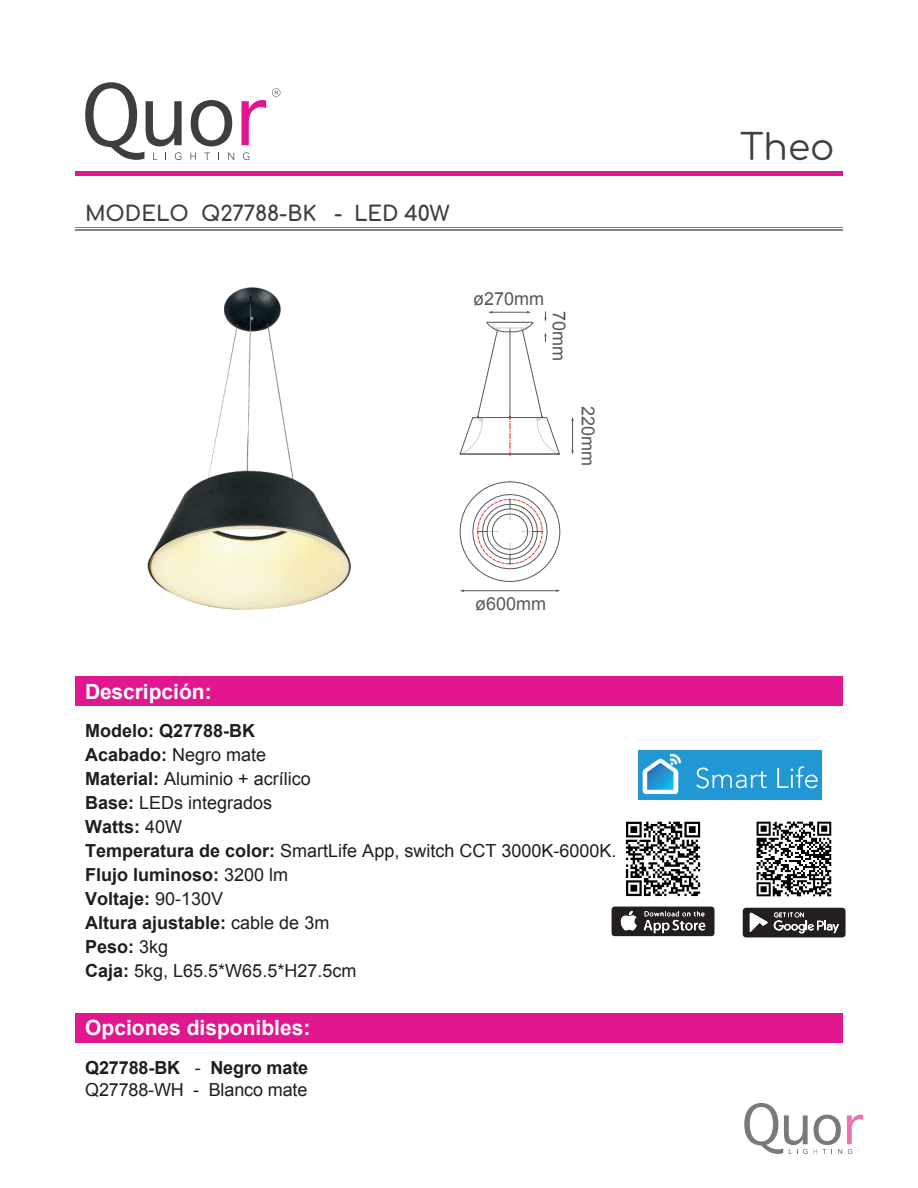
<style>
.page{position:relative;width:918px;height:1188px;background:#fff}
.page>*{position:absolute;margin:0;border:0;box-sizing:border-box;transform-origin:0 0}
.t1{font:36px "Comfortaa";color:#3f3f3f}
.t2{font:700 21px "Arial";color:#fff}
.t3{font:700 21px "Comfortaa";letter-spacing:-.01em;color:#3f3f3f}
.t4{font:18px/24px "Arial";color:#201d1e}
.t5{font:18px "Arial";color:#57585a}
.t6{font:700 18px "Arial";color:#201d1e}
.s1{font-weight:700}
</style>
<div class="page">
<img style="left:147px;top:287px;width:204px;height:323px">
<div style="left:75px;top:1013px;width:768px;height:29px;background:#e2168f"></div>
<hr style="left:75px;top:172px;width:768px;height:4px;background:#e2168f">
<hr style="left:75px;top:230px;width:768px;height:1px;background:#808385">
<hr style="left:75px;top:227px;width:768px;height:1px;background:#808385">
<div style="left:75px;top:676px;width:768px;height:30px;background:#e2168f"></div>
<svg style="left:241px;top:100px;width:25px;height:45px"></svg>
<svg style="left:191px;top:100px;width:41px;height:46px"></svg>
<svg style="left:85px;top:82px;width:97px;height:78px"></svg>
<svg style="left:191px;top:153px;width:5px;height:7px"></svg>
<svg style="left:204px;top:153px;width:6px;height:7px"></svg>
<svg style="left:228px;top:153px;width:6px;height:7px"></svg>
<svg style="left:243px;top:152px;width:6px;height:8px"></svg>
<svg style="left:272px;top:88px;width:8px;height:9px"></svg>
<hr style="left:462px;top:590px;width:95px;height:1px;background:#57585a">
<hr style="left:572px;top:419px;width:1px;height:32px;background:#57585a">
<svg style="left:467px;top:489px;width:86px;height:86px"></svg>
<svg style="left:744px;top:1103px;width:119px;height:51px"></svg>
<svg style="left:459px;top:311px;width:101px;height:145px"></svg>
<img style="left:639px;top:750px;width:183px;height:49px">
<img style="left:625px;top:822px;width:76px;height:75px">
<img style="left:757px;top:822px;width:75px;height:75px">
<svg style="left:743px;top:908px;width:103px;height:29px;background:#4c494a"></svg>
<svg style="left:612px;top:907px;width:103px;height:29px;background:#504d4d"></svg>
<p class="t3" style="left:85px;top:194px;width:366px">MODELO Q27788-BK - LED 40W</p>
<p class="t5" style="left:473px;top:287px;width:73px">ø270mm</p>
<p class="t5" style="left:571px;top:311px;width:52px;rotate:90deg">70mm</p>
<p class="t5" style="left:600px;top:406px;width:62px;rotate:90deg">220mm</p>
<p class="t2" style="left:85px;top:677px;width:128px">Descripción:</p>
<p class="t5" style="left:475px;top:592px;width:73px">ø600mm</p>
<p class="t2" style="left:203px;top:709px;width:8px">:</p>
<p class="t4" style="left:85px;top:743px;width:533px"><span class="s1">Acabado:</span> Negro mate<br><span class="s1">Material:</span> Aluminio + acrílico<br><span class="s1">Base:</span> LEDs integrados<br><span class="s1">Watts:</span> 40W<br><span class="s1">Temperatura de color:</span> SmartLife App, switch CCT 3000K-6000K.<br><span class="s1">Flujo luminoso:</span> 3200 lm<br><span class="s1">Voltaje:</span> 90-130V<br><span class="s1">Altura ajustable:</span> cable de 3m<br><span class="s1">Peso:</span> 3kg<br><span class="s1">Caja:</span> 5kg, L65.5*W65.5*H27.5cm</p>
<p class="t6" style="left:85px;top:719px;width:172px">Modelo: Q27788-BK</p>
<p class="t2" style="left:85px;top:1014px;width:227px">Opciones disponibles:</p>
<p class="t4" style="left:85px;top:1056px;width:225px;line-height:22.5px"><span class="s1">Q27788-BK</span> - <span class="s1">Negro mate<br></span>Q27788-WH - Blanco mate</p>
<h1 class="t1" style="left:740px;top:114px;width:96px">Theo</h1>
</div>
